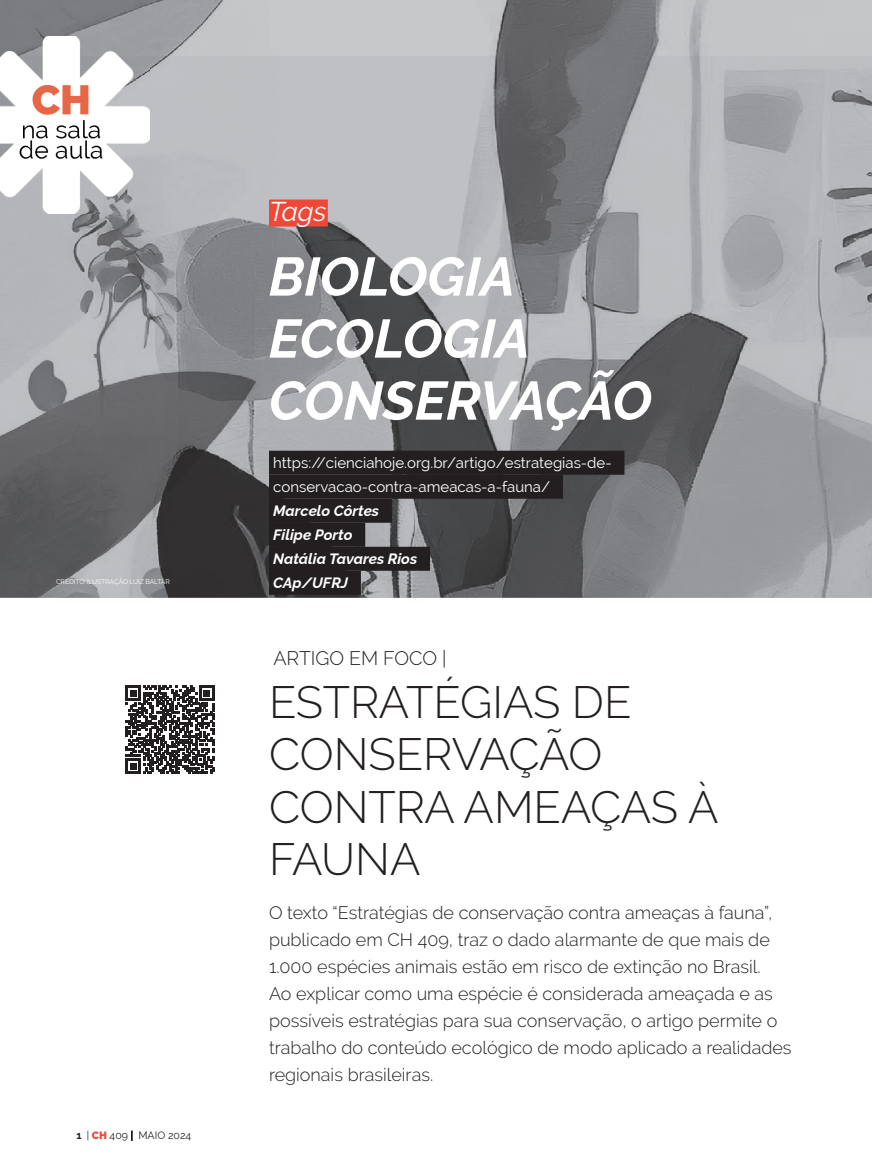
<style>
.page{position:relative;width:872px;height:1170px;background:#fff}
.page>*{position:absolute;margin:0;border:0;box-sizing:border-box;transform-origin:0 0}
.t1{font:italic 700 54px/61.9px "Raleway";color:#fff}
.t2{font:300 45px/52.5px "Raleway";letter-spacing:-.005em;color:#231f20}
.t3{font:italic 27px "Raleway";color:#fff}
.t4{font:300 19.5px "Raleway";color:#231f20}
.t5{font:300 18px/27px "Raleway";color:#231f20}
.t6{font:15px/24px "Raleway";color:#fff}
.t7{font:italic 700 15px/24px "Raleway";color:#fff}
.t8{font:10.5px "Raleway";color:#231f20}
.t9{font:6.75px "Raleway";letter-spacing:-.01em;color:#fff}
.s1{font-weight:700}
.s2{font-weight:900;color:#ef4838}
</style>
<div class="page">
<img style="left:0;top:0;width:872px;height:597px">
<div style="left:269px;top:199px;width:59px;height:27px;background:#ef4838"></div>
<div style="left:269px;top:450px;width:355px;height:24px;background:#231f20"></div>
<div style="left:269px;top:474px;width:294px;height:24px;background:#231f20"></div>
<div style="left:269px;top:498px;width:123px;height:24px;background:#231f20"></div>
<div style="left:269px;top:522px;width:96px;height:24px;background:#231f20"></div>
<div style="left:269px;top:546px;width:161px;height:24px;background:#231f20"></div>
<div style="left:269px;top:570px;width:92px;height:24px;background:#231f20"></div>
<img style="left:0;top:36px;width:150px;height:177px">
<svg style="left:126px;top:685px;width:88px;height:89px"></svg>
<p class="t9" style="left:56px;top:578px;width:115px">CRÉDITO: ILUSTRAÇÃO LUIZ BALTAR</p>
<p class="t8" style="left:77px;top:1129px;width:116px"><span class="s1">1</span> | <span class="s2">CH</span> 409 | MAIO 2024</p>
<h3 class="t3" style="left:269px;top:195px;width:59px">Tags</h3>
<h1 class="t1" style="left:269px;top:239px;width:384px">BIOLOGIA<br>ECOLOGIA<br>CONSERVAÇÃO</h1>
<p class="t6" style="left:273px;top:450px;width:340px">https://cienciahoje.org.br/artigo/estrategias-de&shy;conservacao-contra-ameacas-a-fauna/</p>
<p class="t7" style="left:273px;top:497px;width:145px">Marcelo Côrtes<br>Filipe Porto<br>Natália Tavares Rios<br>CAp/UFRJ</p>
<p class="t4" style="left:273px;top:646px;width:175px">ARTIGO EM FOCO |</p>
<h2 class="t2" style="left:269px;top:675px;width:451px">ESTRATÉGIAS DE<br>CONSERVAÇÃO<br>CONTRA AMEAÇAS À<br>FAUNA</h2>
<p class="t5" style="left:269px;top:899px;width:524px">O texto “Estratégias de conservação contra ameaças à fauna”, publicado em CH 409, traz o dado alarmante de que mais de 1.000 espécies animais estão em risco de extinção no Brasil.<br>Ao explicar como uma espécie é considerada ameaçada e as possíveis estratégias para sua conservação, o artigo permite o trabalho do conteúdo ecológico de modo aplicado a realidades regionais brasileiras.</p>
</div>
